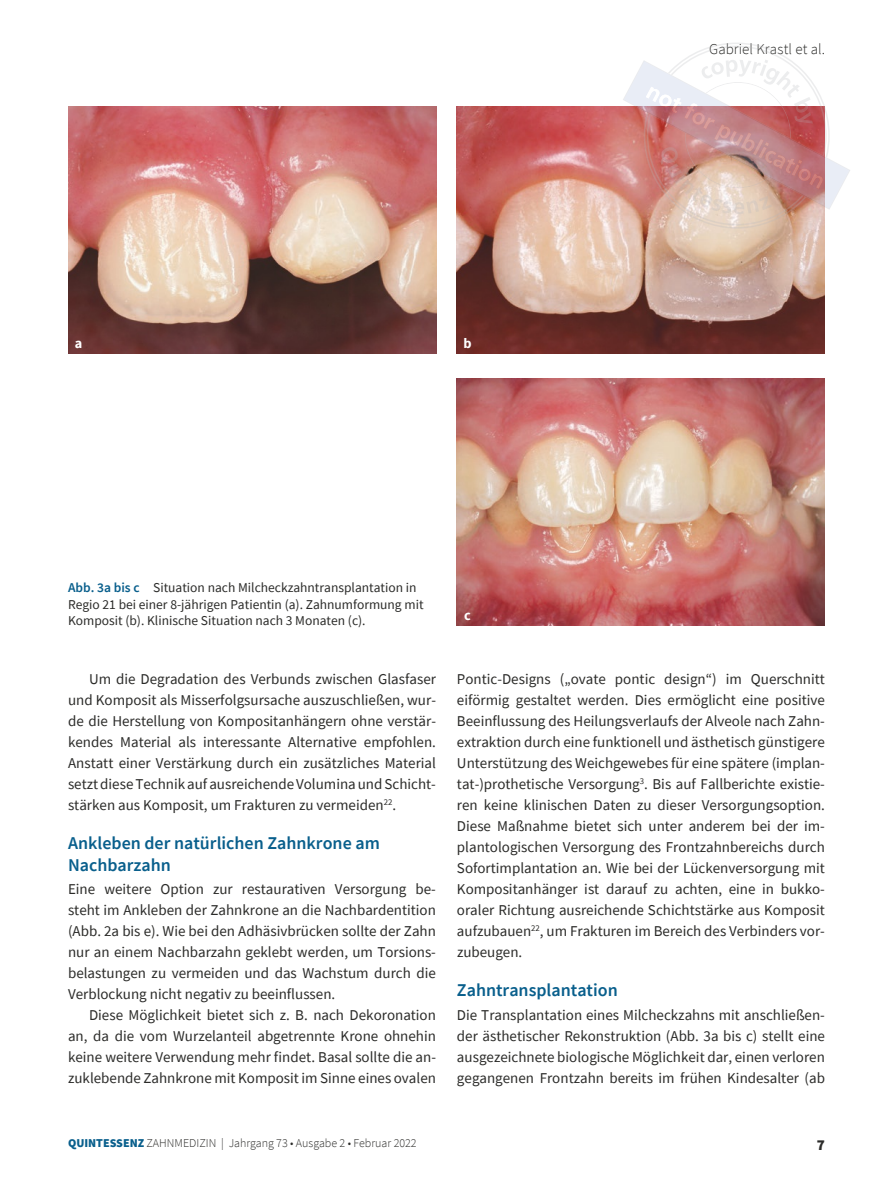
<style>
.page{position:relative;width:893px;height:1191px;background:#fff}
.page>*{position:absolute;margin:0;border:0;box-sizing:border-box;transform-origin:0 0}
.t1{font:600 18px/21.6px "Source Sans Pro";color:#095f8c}
.t2{font:15px/21px "Source Sans Pro";color:#2b2b29;text-align:justify}
.t3{font:300 15px "Source Sans Pro";letter-spacing:.005em;color:#2b2b29}
.t4{font:900 15px "Source Sans Pro";color:#2b2b29}
.t5{font:700 14.25px "Source Sans Pro";color:#fff}
.t6{font:13.5px/16.5px "Source Sans Pro";color:#2b2b29}
.t7{font:300 12px "Source Sans Pro";color:#2b2b29}
.s1{font-weight:600;color:#095f8c}
.s2{font-weight:900;color:#095f8c}
</style>
<div class="page">
<img style="left:457px;top:379px;width:368px;height:246px">
<img style="left:457px;top:106px;width:368px;height:247px">
<img style="left:68px;top:106px;width:368px;height:247px">
<svg style="left:623px;top:43px;width:227px;height:186px"></svg>
<p class="t5" style="left:75px;top:333px;width:9px">a</p>
<p class="t5" style="left:463px;top:333px;width:10px">b</p>
<p class="t6" style="left:68px;top:579px;width:357px"><span class="s1">Abb. 3a bis c</span> Situation nach Milcheckzahntransplantation in<br>Regio 21 bei einer 8-jährigen Patientin (a). Zahnumformung mit<br>Komposit (b). Klinische Situation nach 3 Monaten (c).</p>
<p class="t5" style="left:464px;top:606px;width:8px">c</p>
<p class="t3" style="left:709px;top:40px;width:117px">Gabriel Krastl et al.</p>
<p class="t2" style="left:68px;top:668px;width:369px;text-indent:21px">Um die Degradation des Verbunds zwischen Glasfaser und Komposit als Misserfolgsursache auszuschließen, wur&shy;de die Herstellung von Kompositanhängern ohne verstär&shy;kendes Material als interessante Alternative empfohlen.<br>Anstatt einer Verstärkung durch ein zusätzliches Material setzt diese Technik auf ausreichende Volumina und Schicht&shy;stärken aus Komposit, um Frakturen zu vermeiden<sup>22</sup>.</p>
<p class="t1" style="left:68px;top:832px;width:313px">Ankleben der natürlichen Zahnkrone am<br>Nachbarzahn</p>
<p class="t2" style="left:68px;top:878px;width:369px">Eine weitere Option zur restaurativen Versorgung be&shy;steht im Ankleben der Zahnkrone an die Nachbardentition (Abb. 2a bis e). Wie bei den Adhäsivbrücken sollte der Zahn nur an einem Nachbarzahn geklebt werden, um Torsions&shy;belastungen zu vermeiden und das Wachstum durch die Verblockung nicht negativ zu beeinflussen.</p>
<p class="t2" style="left:68px;top:1004px;width:369px;text-indent:21px">Diese Möglichkeit bietet sich z. B. nach Dekoronation an, da die vom Wurzelanteil abgetrennte Krone ohnehin keine weitere Verwendung mehr findet. Basal sollte die an&shy;zuklebende Zahnkrone mit Komposit im Sinne eines ovalen</p>
<p class="t7" style="left:68px;top:1136px;width:350px"><span class="s2">QUINTESSENZ</span> ZAHNMEDIZIN | Jahrgang 73 • Ausgabe 2 • Februar 2022</p>
<p class="t2" style="left:457px;top:668px;width:369px">Pontic-Designs („ovate pontic design“) im Querschnitt eiförmig gestaltet werden. Dies ermöglicht eine positive Beeinflussung des Heilungsverlaufs der Alveole nach Zahn&shy;extraktion durch eine funktionell und ästhetisch günstigere Unterstützung des Weichgewebes für eine spätere (implan&shy;tat-)prothetische Versorgung<sup>3</sup>. Bis auf Fallberichte existie&shy;ren keine klinischen Daten zu dieser Versorgungsoption.<br>Diese Maßnahme bietet sich unter anderem bei der im&shy;plantologischen Versorgung des Frontzahnbereichs durch Sofortimplantation an. Wie bei der Lückenversorgung mit Kompositanhänger ist darauf zu achten, eine in bukko&shy;oraler Richtung ausreichende Schichtstärke aus Komposit aufzubauen<sup>22</sup>, um Frakturen im Bereich des Verbinders vor&shy;zubeugen.</p>
<p class="t1" style="left:457px;top:979px;width:162px">Zahntransplantation</p>
<p class="t2" style="left:457px;top:1004px;width:369px">Die Transplantation eines Milcheckzahns mit anschließen&shy;der ästhetischer Rekonstruktion (Abb. 3a bis c) stellt eine ausgezeichnete biologische Möglichkeit dar, einen verloren gegangenen Frontzahn bereits im frühen Kindesalter (ab</p>
<p class="t4" style="left:817px;top:1134px;width:10px">7</p>
</div>
